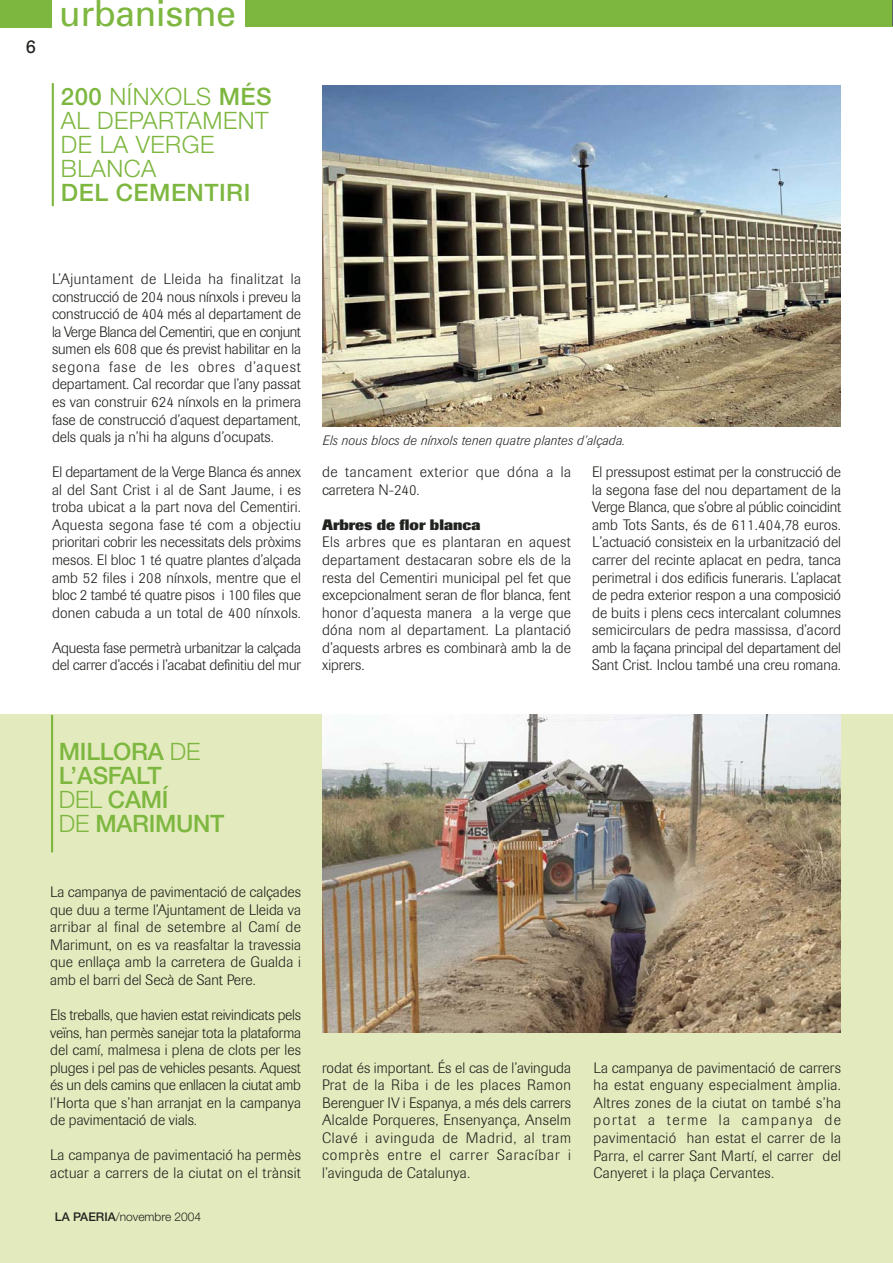
<style>
.page{position:relative;width:893px;height:1263px;background:#fff}
.page>*{position:absolute;margin:0;border:0;box-sizing:border-box;transform-origin:0 0}
.t1{font:36px "Univers";letter-spacing:-.015em;color:#7db73f}
.t2{font:300 24px/24px "Helvetica Neue";letter-spacing:.02em;color:#7db73f}
.t3{font:500 24px/24px "Helvetica Neue";letter-spacing:-.01em;color:#7db73f}
.t4{font:500 24px "Helvetica Neue";letter-spacing:.02em;color:#7db73f}
.t5{font:18px "Univers";color:#20231e}
.t6{font:300 15px/17.5px "Imago";letter-spacing:.01em;color:#20231e;text-align:justify}
.t7{font:300 15px/17.5px "Imago";letter-spacing:-.015em;color:#20231e}
.t8{font:300 15px/17.5px "Imago";letter-spacing:.04em;color:#20231e}
.t9{font:800 15px "Imago";color:#20231e}
.t10{font:italic 300 13.5px "Imago";letter-spacing:.02em;color:#20231e}
.t11{font:300 12px "Helvetica Neue";color:#20231e}
.s1{font-weight:500}
.s2{font-weight:300}
</style>
<div class="page">
<div style="left:0;top:714px;width:893px;height:549px;background:#e3ebbe"></div>
<hr style="left:51px;top:715px;width:2px;height:137px;background:#7db73f">
<img style="left:322px;top:85px;width:519px;height:341px">
<div style="left:0;top:0;width:51px;height:27px;background:#7db73f"></div>
<div style="left:245px;top:0;width:648px;height:27px;background:#7db73f"></div>
<hr style="left:52px;top:83px;width:2px;height:123px;background:#7db73f">
<svg style="left:892px;top:0;width:1px;height:26px"></svg>
<img style="left:322px;top:714px;width:519px;height:318px">
<p class="t5" style="left:26px;top:40px;width:12px">6</p>
<h1 class="t1" style="left:59px;top:0;width:179px">urbanisme</h1>
<h2 class="t2" style="left:61px;top:87px;width:212px"><span class="s1">200</span> NÍNXOLS <span class="s1">MÉS<br></span>AL DEPARTAMENT<br>DE LA VERGE<br>BLANCA</h2>
<h2 class="t4" style="left:61px;top:184px;width:191px">DEL CEMENTIRI</h2>
<p class="t6" style="left:52px;top:272px;width:250px">L’Ajuntament de Lleida ha finalitzat la construcció de 204 nous nínxols i preveu la construcció de 404 més al departament de la Verge Blanca del Cementiri, que en conjunt sumen els 608 que és previst habilitar en la segona fase de les obres d’aquest departament. Cal recordar que l’any passat es van construir 624 nínxols en la primera fase de construcció d’aquest departament, dels quals ja n’hi ha alguns d’ocupats.</p>
<p class="t6" style="left:52px;top:465px;width:250px">El departament de la Verge Blanca és annex al del Sant Crist i al de Sant Jaume, i es troba ubicat a la part nova del Cementiri.<br>Aquesta segona fase té com a objectiu prioritari cobrir les necessitats dels pròxims mesos. El bloc 1 té quatre plantes d’alçada amb 52 files i 208 nínxols, mentre que el bloc 2 també té quatre pisos i 100 files que donen cabuda a un total de 400 nínxols.</p>
<p class="t7" style="left:52px;top:640px;width:250px">Aquesta fase permetrà urbanitzar la calçada del carrer d’accés i l’acabat definitiu del mur</p>
<p class="t10" style="left:322px;top:435px;width:304px">Els nous blocs de nínxols tenen quatre plantes d’alçada.</p>
<p class="t8" style="left:322px;top:465px;width:250px">de tancament exterior que dóna a la carretera N-240.</p>
<p class="t9" style="left:322px;top:519px;width:160px">Arbres de flor blanca</p>
<p class="t6" style="left:322px;top:535px;width:250px">Els arbres que es plantaran en aquest departament destacaran sobre els de la resta del Cementiri municipal pel fet que excepcionalment seran de flor blanca, fent honor d’aquesta manera a la verge que dóna nom al departament. La plantació d’aquests arbres es combinarà amb la de xiprers.</p>
<p class="t6" style="left:592px;top:465px;width:250px">El pressupost estimat per la construcció de la segona fase del nou departament de la Verge Blanca, que s’obre al públic coincidint amb Tots Sants, és de 611.404,78 euros.<br>L’actuació consisteix en la urbanització del carrer del recinte aplacat en pedra, tanca perimetral i dos edificis funeraris. L’aplacat de pedra exterior respon a una composició de buits i plens cecs intercalant columnes semicirculars de pedra massissa, d’acord amb la façana principal del departament del Sant Crist. Inclou també una creu romana.</p>
<h2 class="t3" style="left:59px;top:742px;width:167px">MILLORA <span class="s2">DE<br></span>L’ASFALT<br><span class="s2">DEL</span> CAMÍ<br><span class="s2">DE</span> MARIMUNT</h2>
<p class="t6" style="left:50px;top:884px;width:252px">La campanya de pavimentació de calçades que duu a terme l’Ajuntament de Lleida va arribar al final de setembre al Camí de Marimunt, on es va reasfaltar la travessia que enllaça amb la carretera de Gualda i amb el barri del Secà de Sant Pere.</p>
<p class="t6" style="left:50px;top:1007px;width:252px">Els treballs, que havien estat reivindicats pels veïns, han permès sanejar tota la plataforma del camí, malmesa i plena de clots per les pluges i pel pas de vehicles pesants. Aquest és un dels camins que enllacen la ciutat amb l’Horta que s’han arranjat en la campanya de pavimentació de vials.</p>
<p class="t6" style="left:50px;top:1148px;width:252px">La campanya de pavimentació ha permès actuar a carrers de la ciutat on el trànsit</p>
<p class="t11" style="left:55px;top:1213px;width:148px"><span class="s1">LA PAERIA</span>/novembre 2004</p>
<p class="t6" style="left:322px;top:1060px;width:250px">rodat és important. És el cas de l’avinguda Prat de la Riba i de les places Ramon Berenguer IV i Espanya, a més dels carrers Alcalde Porqueres, Ensenyança, Anselm Clavé i avinguda de Madrid, al tram comprès entre el carrer Saracíbar i l’avinguda de Catalunya.</p>
<p class="t6" style="left:594px;top:1060px;width:249px">La campanya de pavimentació de carrers ha estat enguany especialment àmplia.<br>Altres zones de la ciutat on també s’ha portat a terme la campanya de pavimentació han estat el carrer de la Parra, el carrer Sant Martí, el carrer del Canyeret i la plaça Cervantes.</p>
</div>
